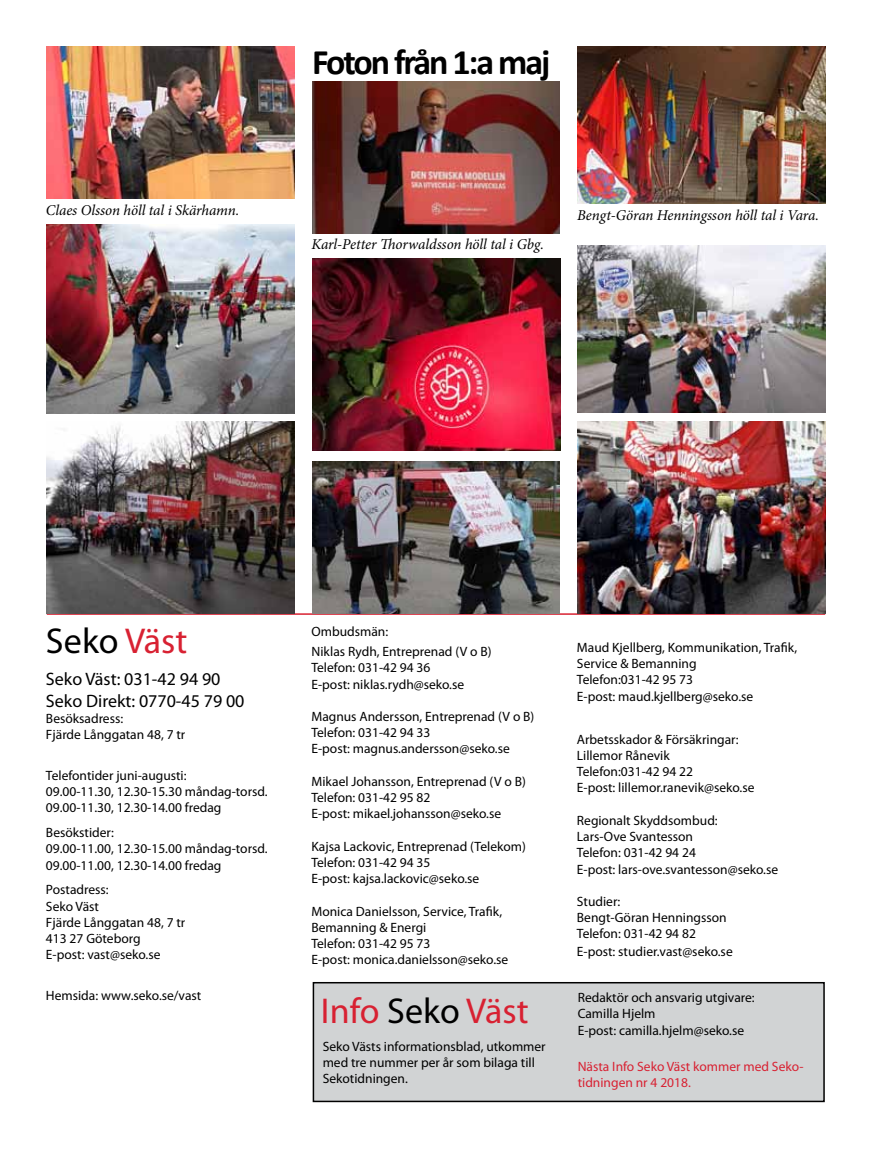
<style>
.page{position:relative;width:872px;height:1149px;background:#fff}
.page>*{position:absolute;margin:0;border:0;box-sizing:border-box;transform-origin:0 0}
.t1{font:700 36px "Calibri";letter-spacing:-.06em;color:#000}
.t2{font:36px "Myriad Pro";color:#d82132}
.t3{font:36px "Myriad Pro";color:#000}
.t4{font:18px/21.6px "Myriad Pro";color:#000}
.t5{font:italic 15px "Minion Pro";letter-spacing:-.01em;color:#000}
.t6{font:13.5px/16.2px "Myriad Pro";color:#000}
.t7{font:13.5px/16.2px "Myriad Pro";color:#d82132}
.s1{color:#d82132}
.s2{color:#000}
</style>
<div class="page">
<hr style="left:47px;top:613px;width:778px;height:1px;background:#d82132">
<div style="left:313px;top:982px;width:511px;height:119px;background:#d1d3d4"></div>
<div style="left:313px;top:981px;width:511px;height:120px;border:2px solid #000"></div>
<img style="left:313px;top:259px;width:247px;height:191px">
<img style="left:312px;top:82px;width:248px;height:151px">
<img style="left:312px;top:461px;width:248px;height:152px">
<img style="left:578px;top:422px;width:247px;height:191px">
<img style="left:47px;top:47px;width:247px;height:151px">
<img style="left:47px;top:422px;width:247px;height:191px">
<img style="left:578px;top:246px;width:247px;height:166px">
<img style="left:578px;top:47px;width:247px;height:157px">
<img style="left:47px;top:225px;width:247px;height:188px">
<h1 class="t1" style="left:312px;top:36px;width:239px">Foton från 1:a maj</h1>
<p class="t5" style="left:46px;top:200px;width:195px">Claes Olsson höll tal i Skärhamn.</p>
<p class="t5" style="left:577px;top:205px;width:243px">Bengt-Göran Henningsson höll tal i Vara.</p>
<p class="t5" style="left:311px;top:233px;width:234px">Karl-Petter Thorwaldsson höll tal i Gbg.</p>
<h1 class="t3" style="left:46px;top:618px;width:143px">Seko <span class="s1">Väst</span></h1>
<h2 class="t4" style="left:46px;top:667px;width:200px">Seko Väst: 031-42 94 90<br>Seko Direkt: 0770-45 79 00</h2>
<p class="t6" style="left:46px;top:709px;width:141px">Besöksadress:<br>Fjärde Långgatan 48, 7 tr</p>
<p class="t6" style="left:46px;top:767px;width:223px">Telefontider juni-augusti:<br>09.00-11.30, 12.30-15.30 måndag-torsd.<br>09.00-11.30, 12.30-14.00 fredag</p>
<p class="t6" style="left:46px;top:824px;width:223px">Besökstider:<br>09.00-11.00, 12.30-15.00 måndag-torsd.<br>09.00-11.00, 12.30-14.00 fredag</p>
<p class="t6" style="left:46px;top:881px;width:141px">Postadress:<br>Seko Väst<br>Fjärde Långgatan 48, 7 tr<br>413 27 Göteborg<br>E-post: vast@seko.se</p>
<p class="t6" style="left:46px;top:986px;width:157px">Hemsida: www.seko.se/vast</p>
<p class="t6" style="left:311px;top:620px;width:182px;line-height:20.4px">Ombudsmän:<br>Niklas Rydh, Entreprenad (V o B)</p>
<p class="t6" style="left:311px;top:659px;width:154px">Telefon: 031-42 94 36<br>E-post: niklas.rydh@seko.se</p>
<p class="t6" style="left:311px;top:708px;width:224px">Magnus Andersson, Entreprenad (V o B)<br>Telefon: 031-42 94 33<br>E-post: magnus.andersson@seko.se</p>
<p class="t6" style="left:311px;top:772px;width:216px">Mikael Johansson, Entreprenad (V o B)<br>Telefon: 031-42 95 82<br>E-post: mikael.johansson@seko.se</p>
<p class="t6" style="left:311px;top:837px;width:216px">Kajsa Lackovic, Entreprenad (Telekom)<br>Telefon: 031-42 94 35<br>E-post: kajsa.lackovic@seko.se</p>
<p class="t6" style="left:311px;top:902px;width:198px">Monica Danielsson, Service, Trafik,<br>Bemanning &amp; Energi<br>Telefon: 031-42 95 73<br>E-post: monica.danielsson@seko.se</p>
<h1 class="t2" style="left:321px;top:988px;width:209px">Info <span class="s2">Seko</span> Väst</h1>
<p class="t6" style="left:323px;top:1037px;width:224px">Seko Västs informationsblad, utkommer med tre nummer per år som bilaga till<br>Sekotidningen.</p>
<p class="t6" style="left:577px;top:639px;width:222px">Maud Kjellberg, Kommunikation, Trafik,<br>Service &amp; Bemanning<br>Telefon:031-42 95 73<br>E-post: maud.kjellberg@seko.se</p>
<p class="t6" style="left:577px;top:730px;width:179px">Arbetsskador &amp; Försäkringar:<br>Lillemor Rånevik<br>Telefon:031-42 94 22<br>E-post: lillemor.ranevik@seko.se</p>
<p class="t6" style="left:577px;top:811px;width:203px">Regionalt Skyddsombud:<br>Lars-Ove Svantesson<br>Telefon: 031-42 94 24<br>E-post: lars-ove.svantesson@seko.se</p>
<p class="t6" style="left:577px;top:892px;width:151px">Studier:<br>Bengt-Göran Henningsson<br>Telefon: 031-42 94 82</p>
<p class="t6" style="left:577px;top:943px;width:157px">E-post: studier.vast@seko.se</p>
<p class="t6" style="left:578px;top:988px;width:178px">Redaktör och ansvarig utgivare:<br>Camilla Hjelm<br>E-post: camilla.hjelm@seko.se</p>
<p class="t7" style="left:578px;top:1057px;width:227px">Nästa Info Seko Väst kommer med Seko&shy;tidningen nr 4 2018.</p>
</div>
